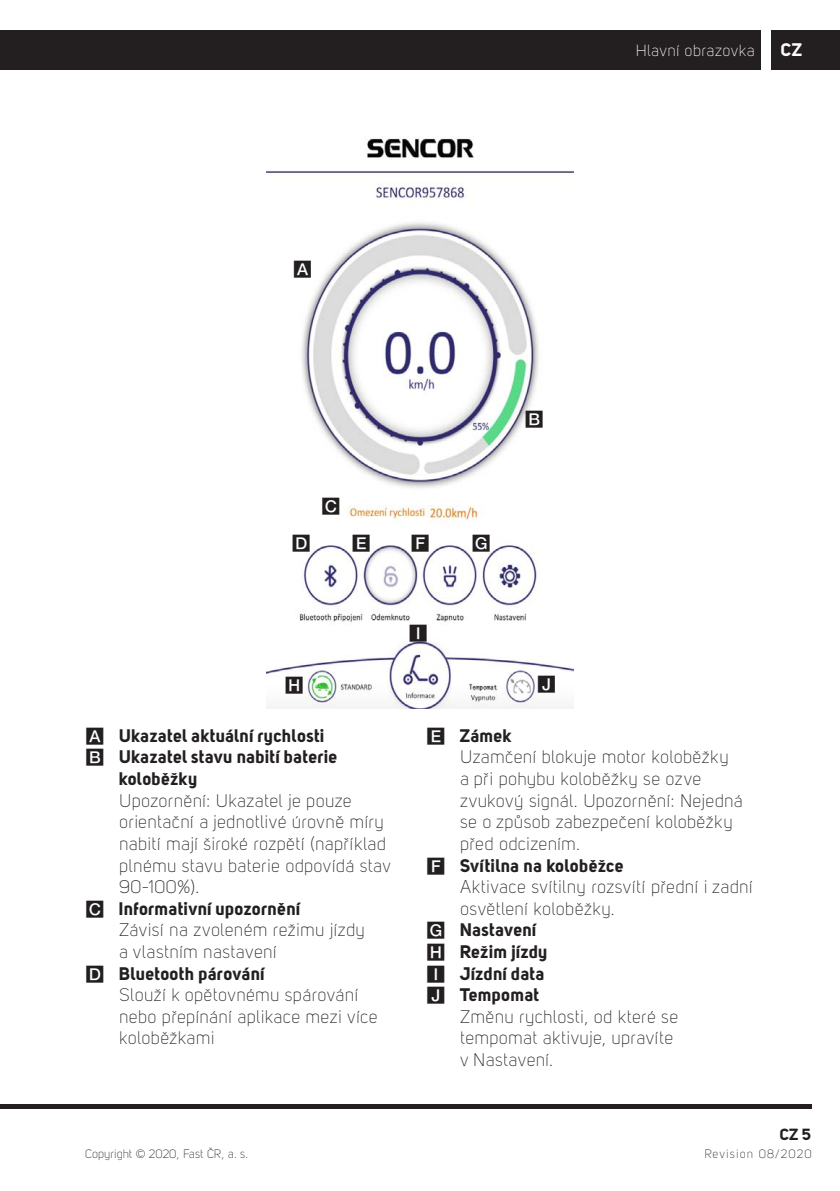
<style>
.page{position:relative;width:840px;height:1191px;background:#fff}
.page>*{position:absolute;margin:0;border:0;box-sizing:border-box;transform-origin:0 0}
.B_6mmL{font:18px/21.6px "Uni Sans PRO Light";letter-spacing:.015em;color:#231f20}
.t1{font:18px/21.6px "Uni Sans PRO Bold";letter-spacing:.015em;color:#231f20}
.t2{font:18px "Uni Sans PRO Bold";color:#fff}
.t3{font:16px "Uni Sans PRO Light";letter-spacing:.02em;color:#fff}
.t4{font:16px "Sym PS Boxed Nega";color:#231f20}
.t5{font:16px "Uni Sans PRO Bold";color:#231f20}
.t6{font:12px "Uni Sans PRO Light";color:#231f20}
.t7{font:12px "Uni Sans PRO Light";letter-spacing:.09em;color:#231f20}
.s1{font-family:"Sym PS Boxed Nega";font-size:16px}
</style>
<div class="page">
<div style="left:0;top:30px;width:760px;height:39px;background:#231f20"></div>
<div style="left:771px;top:30px;width:68px;height:39px;background:#231f20"></div>
<hr style="left:0;top:1104px;width:811px;height:4px;background:#231f20">
<img style="left:266px;top:138px;width:307px;height:571px">
<p class="t3" style="left:635px;top:41px;width:120px">Hlavní obrazovka</p>
<p class="t2" style="left:780px;top:39px;width:23px">CZ</p>
<p class="t4" style="left:293px;top:261px;width:21px">A</p>
<p class="t4" style="left:321px;top:497px;width:21px">C</p>
<p class="t4" style="left:291px;top:535px;width:21px">D</p>
<p class="t4" style="left:351px;top:535px;width:21px">E</p>
<p class="t4" style="left:410px;top:535px;width:21px">F</p>
<p class="t4" style="left:471px;top:535px;width:21px">G</p>
<p class="t4" style="left:524px;top:410px;width:21px">B</p>
<p class="t4" style="left:284px;top:677px;width:21px">H</p>
<p class="t1" style="left:85px;top:724px;width:241px"><span class="s1">A</span> Ukazatel aktuální rychlosti</p>
<p class="t1" style="left:119px;top:746px;width:220px;text-indent:-34px"><span class="s1">B</span> Ukazatel stavu nabití baterie koloběžky</p>
<p class="B_6mmL" style="left:119px;top:789px;width:273px">Upozornění: Ukazatel je pouze orientační a jednotlivé úrovně míry nabití mají široké rozpětí (například plnému stavu baterie odpovídá stav<br>90-100%).</p>
<p class="t1" style="left:85px;top:897px;width:217px"><span class="s1">C</span> Informativní upozornění</p>
<p class="B_6mmL" style="left:119px;top:919px;width:247px">Závisí na zvoleném režimu jízdy a vlastním nastavení</p>
<p class="t1" style="left:85px;top:962px;width:181px"><span class="s1">D</span> Bluetooth párování</p>
<p class="B_6mmL" style="left:119px;top:984px;width:260px">Slouží k opětovnému spárování nebo přepínání aplikace mezi více koloběžkami</p>
<p class="t4" style="left:408px;top:624px;width:21px">I</p>
<p class="t4" style="left:536px;top:675px;width:21px">J</p>
<p class="t1" style="left:426px;top:724px;width:87px"><span class="s1">E</span> Zámek</p>
<p class="B_6mmL" style="left:460px;top:746px;width:284px">Uzamčení blokuje motor koloběžky<br>a při pohybu koloběžky se ozve zvukový signál. Upozornění: Nejedná se o způsob zabezpečení koloběžky před odcizením.</p>
<p class="t1" style="left:426px;top:854px;width:200px"><span class="s1">F</span> Svítilna na koloběžce</p>
<p class="B_6mmL" style="left:460px;top:876px;width:294px">Aktivace svítilny rozsvítí přední i zadní osvětlení koloběžky.</p>
<p class="t1" style="left:426px;top:918px;width:112px"><span class="s1">G</span> Nastavení</p>
<p class="t1" style="left:426px;top:940px;width:123px"><span class="s1">H</span> Režim jízdy</p>
<p class="t1" style="left:426px;top:962px;width:120px"><span class="s1">I</span> Jízdní data</p>
<p class="t1" style="left:426px;top:983px;width:115px"><span class="s1">J</span> Tempomat</p>
<p class="B_6mmL" style="left:460px;top:1005px;width:220px">Změnu rychlosti, od které se tempomat aktivuje, upravíte v Nastavení.</p>
<p class="t5" style="left:779px;top:1124px;width:33px">CZ 5</p>
<p class="t6" style="left:85px;top:1147px;width:164px">Copyright © 2020, Fast ČR, a. s.</p>
<p class="t7" style="left:704px;top:1147px;width:109px">Revision 08/2020</p>
</div>
